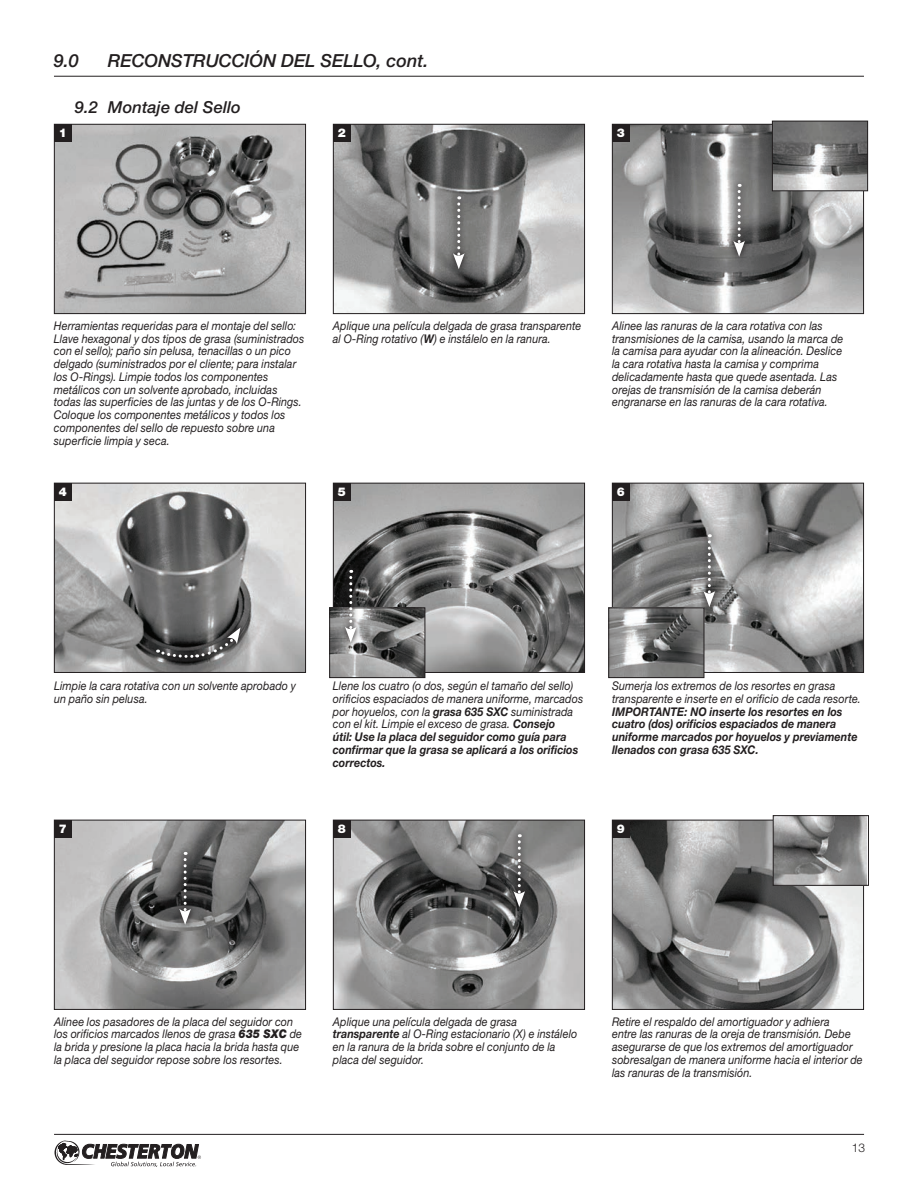
<style>
.page{position:relative;width:918px;height:1188px;background:#fff}
.page>*{position:absolute;margin:0;border:0;box-sizing:border-box;transform-origin:0 0}
.t1{font:italic 500 18px "Helvetica Neue LT Std";letter-spacing:-.005em;color:#231f20}
.t2{font:italic 500 16.5px "Helvetica Neue LT Std";letter-spacing:.005em;color:#231f20}
.t3{font:italic 12px/12.8px "Helvetica Neue LT Std";letter-spacing:.01em;color:#231f20;scale:.9 1}
.t4{font:italic 700 12px/12.8px "Helvetica Neue LT Std";letter-spacing:.005em;color:#231f20;scale:.9 1}
.t5{font:900 12px "Helvetica Neue LT Std";color:#fff}
.t6{font:300 12px "Helvetica Neue LT Std";color:#231f20}
.s1{font-weight:700}
.s2{font-weight:900}
</style>
<div class="page">
<svg style="left:55px;top:1140px;width:146px;height:27px"></svg>
<hr style="left:54px;top:1134px;width:810px;height:1px;background:#231f20">
<hr style="left:54px;top:76px;width:810px;height:1px;background:#231f20">
<img style="left:56px;top:126px;width:248px;height:186px">
<div style="left:54px;top:124px;width:252px;height:190px;border:1px solid #231f20"></div>
<div style="left:54px;top:124px;width:18px;height:18px;background:#231f20"></div>
<img style="left:335px;top:126px;width:248px;height:186px">
<div style="left:333px;top:124px;width:252px;height:190px;border:1px solid #231f20"></div>
<div style="left:333px;top:124px;width:18px;height:18px;background:#231f20"></div>
<img style="left:614px;top:126px;width:248px;height:186px">
<div style="left:612px;top:124px;width:252px;height:190px;border:1px solid #231f20"></div>
<div style="left:612px;top:124px;width:18px;height:18px;background:#231f20"></div>
<img style="left:56px;top:485px;width:248px;height:186px">
<div style="left:54px;top:483px;width:252px;height:190px;border:1px solid #231f20"></div>
<div style="left:54px;top:483px;width:18px;height:18px;background:#231f20"></div>
<img style="left:335px;top:485px;width:248px;height:186px">
<div style="left:333px;top:483px;width:252px;height:190px;border:1px solid #231f20"></div>
<div style="left:333px;top:483px;width:18px;height:18px;background:#231f20"></div>
<img style="left:614px;top:485px;width:248px;height:186px">
<div style="left:612px;top:483px;width:252px;height:190px;border:1px solid #231f20"></div>
<div style="left:612px;top:483px;width:18px;height:18px;background:#231f20"></div>
<img style="left:56px;top:822px;width:248px;height:186px">
<div style="left:54px;top:820px;width:252px;height:190px;border:1px solid #231f20"></div>
<div style="left:54px;top:820px;width:18px;height:18px;background:#231f20"></div>
<img style="left:335px;top:822px;width:248px;height:186px">
<div style="left:333px;top:820px;width:252px;height:190px;border:1px solid #231f20"></div>
<div style="left:333px;top:820px;width:18px;height:18px;background:#231f20"></div>
<img style="left:614px;top:822px;width:248px;height:186px">
<div style="left:612px;top:820px;width:252px;height:190px;border:1px solid #231f20"></div>
<div style="left:612px;top:820px;width:18px;height:18px;background:#231f20"></div>
<img style="left:775px;top:817px;width:91px;height:67px">
<div style="left:773px;top:815px;width:96px;height:71px;border:1px solid #231f20"></div>
<svg style="left:446px;top:190px;width:25px;height:86px"></svg>
<svg style="left:453px;top:196px;width:12px;height:73px"></svg>
<svg style="left:727px;top:177px;width:25px;height:86px"></svg>
<svg style="left:733px;top:184px;width:12px;height:73px"></svg>
<svg style="left:697px;top:528px;width:25px;height:85px"></svg>
<svg style="left:703px;top:534px;width:12px;height:73px"></svg>
<img style="left:774px;top:123px;width:92px;height:66px">
<div style="left:772px;top:121px;width:96px;height:70px;border:1px solid #231f20"></div>
<img style="left:331px;top:609px;width:92px;height:67px">
<div style="left:329px;top:607px;width:96px;height:71px;border:1px solid #231f20"></div>
<img style="left:610px;top:609px;width:92px;height:67px">
<div style="left:608px;top:607px;width:96px;height:71px;border:1px solid #231f20"></div>
<svg style="left:338px;top:563px;width:25px;height:86px"></svg>
<svg style="left:345px;top:570px;width:12px;height:73px"></svg>
<svg style="left:507px;top:828px;width:25px;height:85px"></svg>
<svg style="left:513px;top:834px;width:12px;height:73px"></svg>
<svg style="left:173px;top:845px;width:24px;height:86px"></svg>
<svg style="left:179px;top:852px;width:12px;height:73px"></svg>
<svg style="left:149px;top:621px;width:98px;height:44px;background:#626262"></svg>
<svg style="left:158px;top:627px;width:83px;height:32px;background:#5b5b5b"></svg>
<h1 class="t1" style="left:54px;top:50px;width:26px">9.0</h1>
<h1 class="t1" style="left:108px;top:50px;width:322px">RECONSTRUCCIÓN DEL SELLO, cont.</h1>
<h2 class="t2" style="left:75px;top:98px;width:167px">9.2 Montaje del Sello</h2>
<p class="t5" style="left:59px;top:126px;width:10px">1</p>
<p class="t5" style="left:338px;top:126px;width:10px">2</p>
<p class="t5" style="left:617px;top:126px;width:10px">3</p>
<p class="t3" style="left:54px;top:319px;width:280px">Herramientas requeridas para el montaje del sello:<br>Llave hexagonal y dos tipos de grasa (suministrados con el sello); paño sin pelusa, tenacillas o un pico delgado (suministrados por el cliente; para instalar los O-Rings). Limpie todos los componentes metálicos con un solvente aprobado, incluidas todas las superficies de las juntas y de los O-Rings.<br>Coloque los componentes metálicos y todos los componentes del sello de repuesto sobre una superficie limpia y seca.</p>
<p class="t5" style="left:59px;top:485px;width:10px">4</p>
<p class="t3" style="left:333px;top:319px;width:278px">Aplique una película delgada de grasa transparente al O-Ring rotativo (<span class="s1">W</span>) e instálelo en la ranura.</p>
<p class="t3" style="left:612px;top:319px;width:258px">Alinee las ranuras de la cara rotativa con las transmisiones de la camisa, usando la marca de la camisa para ayudar con la alineación. Deslice la cara rotativa hasta la camisa y comprima delicadamente hasta que quede asentada. Las orejas de transmisión de la camisa deberán engranarse en las ranuras de la cara rotativa.</p>
<p class="t5" style="left:338px;top:485px;width:10px">5</p>
<p class="t5" style="left:617px;top:485px;width:10px">6</p>
<p class="t3" style="left:54px;top:679px;width:270px">Limpie la cara rotativa con un solvente aprobado y un paño sin pelusa.</p>
<p class="t5" style="left:59px;top:822px;width:10px">7</p>
<p class="t3" style="left:333px;top:679px;width:280px">Llene los cuatro (o dos, según el tamaño del sello) orificios espaciados de manera uniforme, marcados por hoyuelos, con la <span class="s1">grasa 635 SXC</span> suministrada con el kit. Limpie el exceso de grasa. <span class="s1">Consejo<br>útil: Use la placa del seguidor como guía para confirmar que la grasa se aplicará a los orificios correctos.</span></p>
<p class="t3" style="left:612px;top:679px;width:278px">Sumerja los extremos de los resortes en grasa transparente e inserte en el orificio de cada resorte.</p>
<p class="t4" style="left:612px;top:705px;width:274px">IMPORTANTE: NO inserte los resortes en los cuatro (dos) orificios espaciados de manera uniforme marcados por hoyuelos y previamente llenados con grasa 635 SXC.</p>
<p class="t5" style="left:338px;top:822px;width:10px">8</p>
<p class="t5" style="left:617px;top:822px;width:10px">9</p>
<p class="t3" style="left:54px;top:1015px;width:277px">Alinee los pasadores de la placa del seguidor con los orificios marcados llenos de grasa <span class="s2">635 SXC</span> de la brida y presione la placa hacia la brida hasta que la placa del seguidor repose sobre los resortes.</p>
<p class="t3" style="left:333px;top:1015px;width:273px">Aplique una película delgada de grasa <span class="s1">transparente</span> al O-Ring estacionario (X) e instálelo en la ranura de la brida sobre el conjunto de la placa del seguidor.</p>
<p class="t3" style="left:612px;top:1015px;width:280px">Retire el respaldo del amortiguador y adhiera<br>entre las ranuras de la oreja de transmisión. Debe asegurarse de que los extremos del amortiguador sobresalgan de manera uniforme hacia el interior de las ranuras de la transmisión.</p>
<p class="t6" style="left:852px;top:1140px;width:15px">13</p>
</div>
